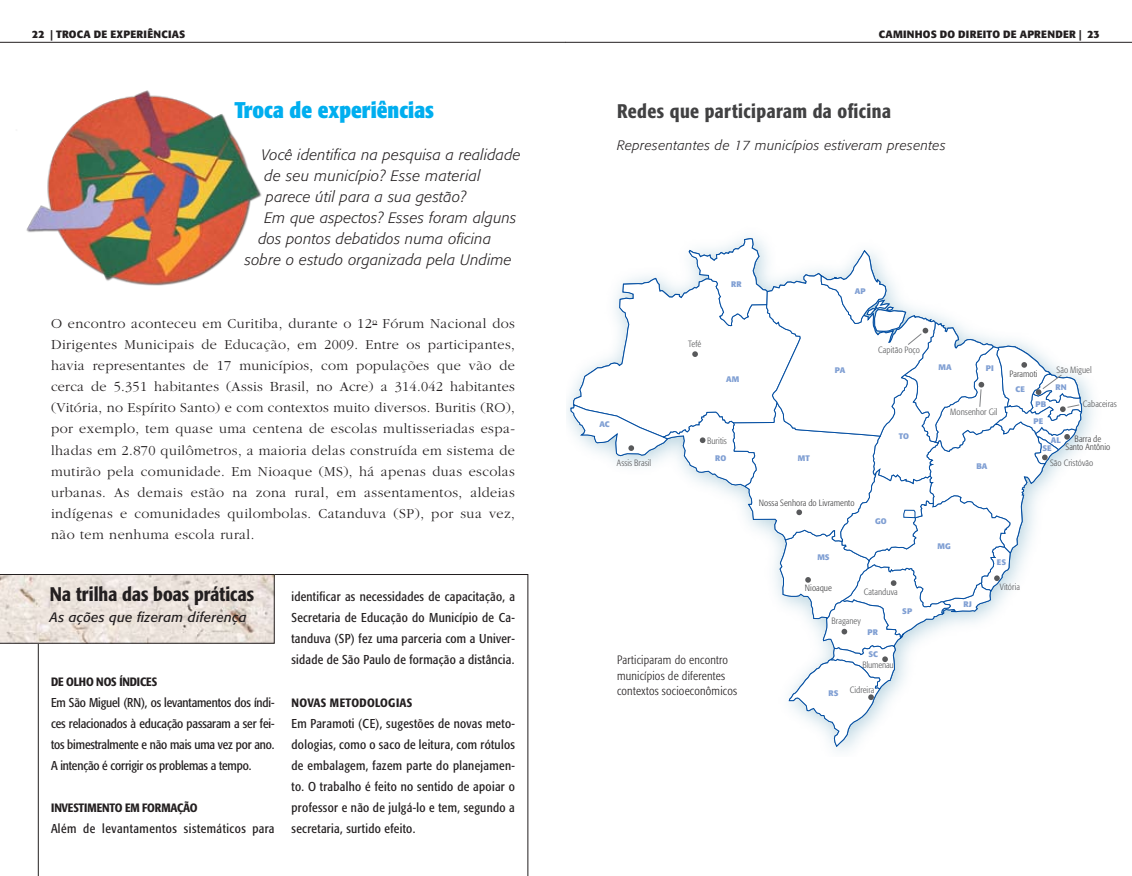
<style>
.page{position:relative;width:1132px;height:876px;background:#fff}
.page>*{position:absolute;margin:0;border:0;box-sizing:border-box;transform-origin:0 0}
.t1{font:700 condensed 22.5px "Formata";color:#00aeef}
.t2{font:500 condensed 19.5px "Formata";letter-spacing:.02em;color:#414142}
.t3{font:500 condensed 19.5px "Formata";letter-spacing:.005em;color:#231f20}
.t4{font:italic 300 15px "Formata";letter-spacing:.02em;color:#231f20}
.t5{font:300 14.25px/21px "Garamond";letter-spacing:.03em;color:#231f20;text-align:justify}
.t6{font:italic 300 13.5px "Formata";letter-spacing:.03em;color:#231f20}
.t7{font:italic 13.5px "Formata";letter-spacing:.02em;color:#231f20}
.t8{font:condensed 12.75px/21px "Formata";letter-spacing:.02em;color:#231f20;text-align:justify}
.t9{font:condensed 12.75px "Formata";letter-spacing:.04em;color:#231f20}
.t10{font:300 condensed 12px/15px "Formata";letter-spacing:.02em;color:#231f20}
.t11{font:500 condensed 12px "Formata";color:#231f20}
.t12{font:500 condensed 12px "Formata";letter-spacing:-.02em;color:#231f20}
.t13{font:700 10.5px "Formata";letter-spacing:.02em;color:#231f20}
.t14{font:300 condensed 9px "Formata";letter-spacing:.005em;color:#58595b}
.t15{font:300 condensed 9px/7.9px "Formata";letter-spacing:.005em;color:#414142;text-align:center}
.t16{font:300 condensed 9px "Formata";letter-spacing:-.02em;color:#58595b}
.t17{font:700 7.95px "Formata";letter-spacing:.01em;color:#809fd3}
</style>
<div class="page">
<img style="left:26px;top:90px;width:236px;height:196px">
<svg style="left:570px;top:238px;width:511px;height:509px"></svg>
<svg style="left:38px;top:574px;width:490px;height:302px"></svg>
<svg style="left:0;top:574px;width:274px;height:69px;background:#e6ddd6"></svg>
<hr style="left:565px;top:42px;width:566px;height:1px;background:#231f20">
<hr style="left:0;top:42px;width:566px;height:1px;background:#231f20">
<p class="t13" style="left:32px;top:28px;width:38px">22 | TROC</p>
<p class="t13" style="left:83px;top:28px;width:102px">A DE EXPERIÊNCIAS</p>
<p class="t13" style="left:878px;top:28px;width:87px">CAMINHOS DO DIREITO</p>
<p class="t13" style="left:1002px;top:28px;width:98px">DE APRENDER | 23</p>
<h1 class="t1" style="left:234px;top:97px;width:201px">Troca de experiências</h1>
<p class="t4" style="left:261px;top:146px;width:260px">Você identifica na pesquisa a realidade</p>
<p class="t4" style="left:264px;top:167px;width:218px">de seu município? Esse material</p>
<p class="t4" style="left:266px;top:188px;width:202px">parece útil para a sua gestão?</p>
<p class="t4" style="left:264px;top:209px;width:253px">Em que aspectos? Esses foram alguns</p>
<p class="t4" style="left:258px;top:230px;width:234px">dos pontos debatidos numa oficina</p>
<p class="t4" style="left:245px;top:251px;width:268px">sobre o estudo organizada pela Undime</p>
<p class="t5" style="left:51px;top:314px;width:465px">O encontro aconteceu em Curitiba, durante o 12<sup>o</sup> Fórum Nacional dos Dirigentes Municipais de Educação, em 2009. Entre os participantes, havia representantes de 17 municípios, com populações que vão de cerca de 5.351 habitantes (Assis Brasil, no Acre) a 314.042 habitantes (Vitória, no Espírito Santo) e com contextos muito diversos. Buritis (RO), por exemplo, tem quase uma centena de escolas multisseriadas espa&shy;lhadas em 2.870 quilômetros, a maioria delas construída em sistema de mutirão pela comunidade. Em Nioaque (MS), há apenas duas escolas urbanas. As demais estão na zona rural, em assentamentos, aldeias indígenas e comunidades quilombolas. Catanduva (SP), por sua vez, não tem nenhuma escola rural.</p>
<h2 class="t3" style="left:50px;top:583px;width:205px">NA TRILHA DAS BOAS PRÁTICAS</h2>
<p class="t7" style="left:50px;top:610px;width:198px">As ações que fizeram diferença</p>
<p class="t11" style="left:51px;top:674px;width:53px">DE OLHO NOS</p>
<p class="t11" style="left:119px;top:674px;width:38px">ÍNDICES</p>
<p class="t8" style="left:51px;top:692px;width:225px">Em São Miguel (RN), os levantamentos dos índi&shy;ces relacionados à educação passaram a ser fei&shy;tos bimestralmente e não mais uma vez por ano.<br>A intenção é corrigir os problemas a tempo.</p>
<p class="t11" style="left:51px;top:800px;width:59px">INVESTIMENTO</p>
<p class="t12" style="left:125px;top:800px;width:72px">EM FORMAÇÃO</p>
<p class="t9" style="left:51px;top:820px;width:225px">Além de levantamentos sistemáticos para</p>
<p class="t8" style="left:291px;top:587px;width:225px">identificar as necessidades de capacitação, a Secretaria de Educação do Município de Ca&shy;tanduva (SP) fez uma parceria com a Univer&shy;sidade de São Paulo de formação a distância.</p>
<p class="t11" style="left:291px;top:695px;width:63px">NOVAS METODO</p>
<p class="t11" style="left:375px;top:695px;width:32px">LOGIAS</p>
<p class="t8" style="left:291px;top:713px;width:225px">Em Paramoti (CE), sugestões de novas meto&shy;dologias, como o saco de leitura, com rótulos de embalagem, fazem parte do planejamen&shy;to. O trabalho é feito no sentido de apoiar o professor e não de julgá-lo e tem, segundo a secretaria, surtido efeito.</p>
<h2 class="t2" style="left:617px;top:100px;width:275px">REDES QUE PARTICIPARAM DA OFICINA</h2>
<p class="t6" style="left:617px;top:137px;width:330px">Representantes de 17 municípios estiveram presentes</p>
<p class="t17" style="left:730px;top:279px;width:12px">RR</p>
<p class="t17" style="left:854px;top:286px;width:12px">AP</p>
<p class="t17" style="left:599px;top:420px;width:12px">AC</p>
<p class="t14" style="left:616px;top:458px;width:36px">Assis Brasil</p>
<p class="t14" style="left:688px;top:339px;width:15px">Tefé</p>
<p class="t17" style="left:726px;top:374px;width:15px">AM</p>
<p class="t14" style="left:706px;top:435px;width:21px">Buritis</p>
<p class="t17" style="left:715px;top:453px;width:13px">RO</p>
<p class="t10" style="left:617px;top:653px;width:121px">Participaram do encontro municípios de diferentes contextos socioeconômicos</p>
<p class="t17" style="left:834px;top:365px;width:12px">PA</p>
<p class="t14" style="left:877px;top:345px;width:43px">Capitão Poço</p>
<p class="t17" style="left:797px;top:454px;width:13px">MT</p>
<p class="t17" style="left:898px;top:432px;width:12px">TO</p>
<p class="t15" style="left:758px;top:499px;width:97px">Nossa Senhora do Livramento</p>
<p class="t17" style="left:874px;top:517px;width:13px">GO</p>
<p class="t17" style="left:817px;top:552px;width:14px">MS</p>
<p class="t15" style="left:804px;top:584px;width:28px">Nioaque</p>
<p class="t14" style="left:863px;top:586px;width:35px">Catanduva</p>
<p class="t17" style="left:902px;top:606px;width:11px">SP</p>
<p class="t14" style="left:831px;top:615px;width:31px">Braganey</p>
<p class="t17" style="left:867px;top:627px;width:12px">PR</p>
<p class="t17" style="left:868px;top:649px;width:11px">SC</p>
<p class="t17" style="left:828px;top:689px;width:11px">RS</p>
<p class="t16" style="left:862px;top:660px;width:33px">Blumenau</p>
<p class="t14" style="left:849px;top:685px;width:26px">Cidreira</p>
<p class="t17" style="left:938px;top:362px;width:15px">MA</p>
<p class="t17" style="left:985px;top:363px;width:9px">PI</p>
<p class="t14" style="left:950px;top:406px;width:49px">Monsenhor Gil</p>
<p class="t17" style="left:976px;top:461px;width:13px">BA</p>
<p class="t14" style="left:1056px;top:365px;width:37px">São Miguel</p>
<p class="t14" style="left:1082px;top:398px;width:36px">Cabaceiras</p>
<p class="t15" style="left:1009px;top:370px;width:30px">Paramoti</p>
<p class="t17" style="left:1015px;top:384px;width:11px">CE</p>
<p class="t17" style="left:1055px;top:383px;width:13px">RN</p>
<p class="t17" style="left:1035px;top:399px;width:12px">PB</p>
<p class="t17" style="left:1033px;top:416px;width:11px">PE</p>
<p class="t15" style="left:1065px;top:435px;width:46px">Barra de<br>Santo Antônio</p>
<p class="t17" style="left:1050px;top:435px;width:11px">AL</p>
<p class="t17" style="left:1042px;top:443px;width:11px">SE</p>
<p class="t14" style="left:1049px;top:458px;width:45px">São Cristóvão</p>
<p class="t17" style="left:937px;top:541px;width:15px">MG</p>
<p class="t17" style="left:996px;top:557px;width:11px">ES</p>
<p class="t17" style="left:963px;top:599px;width:10px">RJ</p>
<p class="t14" style="left:999px;top:582px;width:22px">Vitória</p>
</div>
